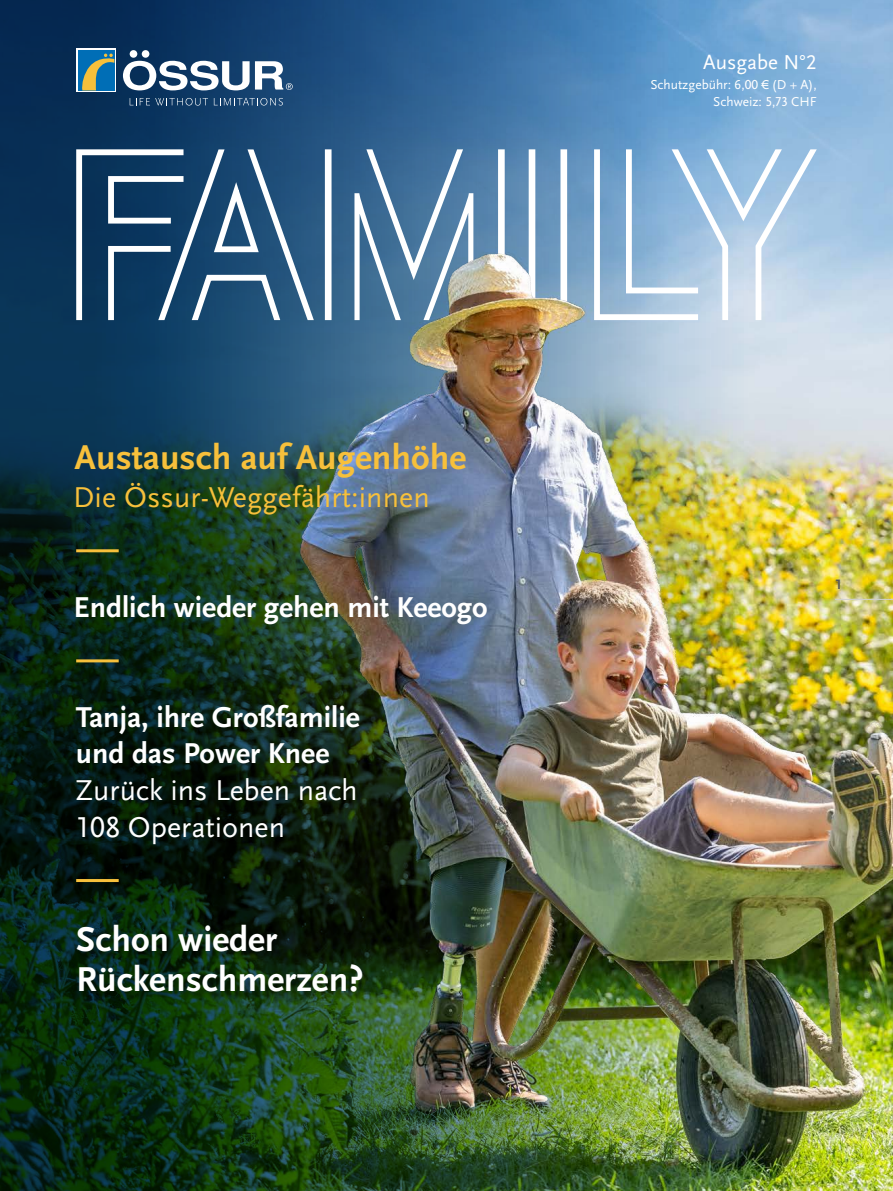
<style>
.page{position:relative;width:893px;height:1191px;background:#fff}
.page>*{position:absolute;margin:0;border:0;box-sizing:border-box;transform-origin:0 0}
.t1{font:700 36px/40.2px "Scala Sans Pro";color:#fff}
.t2{font:700 36px "Scala Sans Pro";color:#f7c03b}
.t3{font:700 30px/36px "Scala Sans Pro";color:#fff}
.t4{font:30px/36px "Scala Sans Pro";color:#fff}
.t5{font:30px "Scala Sans Pro";letter-spacing:.005em;color:#f7c03b}
.t6{font:21px "Scala Sans OT";color:#fff}
.t7{font:700 14.25px "Scala Sans Pro";color:#575756}
.t8{font:13.5px/16.2px "Scala Sans OT";color:#fff;text-align:right}
</style>
<div class="page">
<img style="left:0;top:0;width:893px;height:1191px">
<svg style="left:74px;top:147px;width:243px;height:176px;background:#3b6283"></svg>
<div style="left:529px;top:149px;width:6px;height:171px;border:4px solid #fff"></div>
<div style="left:560px;top:149px;width:7px;height:171px;border:4px solid #fff"></div>
<svg style="left:592px;top:147px;width:229px;height:175px;background:#abc8e2"></svg>
<div style="left:325px;top:149px;width:7px;height:171px;border:4px solid #fff"></div>
<div style="left:498px;top:149px;width:7px;height:171px;border:4px solid #fff"></div>
<svg style="left:353px;top:147px;width:121px;height:175px;background:#6b8daa"></svg>
<svg style="left:130px;top:98px;width:78px;height:8px"></svg>
<svg style="left:214px;top:98px;width:69px;height:7px"></svg>
<div style="left:130px;top:50px;width:7px;height:8px;background:#fff;border-radius:50%"></div>
<div style="left:142px;top:50px;width:7px;height:8px;background:#fff;border-radius:50%"></div>
<svg style="left:76px;top:48px;width:40px;height:44px"></svg>
<div style="left:78px;top:50px;width:36px;height:40px;background:#006eb6"></div>
<svg style="left:82px;top:54px;width:32px;height:36px"></svg>
<svg style="left:123px;top:61px;width:170px;height:29px"></svg>
<div style="left:77px;top:925px;width:293px;height:75px;background:#000;opacity:.45"></div>
<hr style="left:76px;top:879px;width:43px;height:3px;background:#f7c03b">
<hr style="left:76px;top:549px;width:43px;height:3px;background:#f7c03b">
<div style="left:75px;top:776px;width:287px;height:74px;background:#000;opacity:.3"></div>
<hr style="left:76px;top:659px;width:43px;height:3px;background:#f7c03b">
<hr style="left:835px;top:599px;width:58px;height:1px;background:#d0d0d0">
<p class="t2" style="left:75px;top:436px;width:393px">Austausch auf Augenhöhe</p>
<p class="t5" style="left:73px;top:480px;width:358px">Die Össur-Weggefährt:innen</p>
<p class="t3" style="left:74px;top:589px;width:415px">Endlich wieder gehen mit Keeogo</p>
<p class="t3" style="left:76px;top:699px;width:285px">Tanja, ihre Großfamilie und das Power Knee</p>
<p class="t4" style="left:75px;top:773px;width:284px">Zurück ins Leben nach<br>108 Operationen</p>
<p class="t1" style="left:76px;top:919px;width:289px">Schon wieder<br>Rückenschmerzen?</p>
<p class="t6" style="left:703px;top:51px;width:115px">Ausgabe N°2</p>
<p class="t8" style="left:650px;top:77px;width:168px">Schutzgebühr: 6,00 € (D + A),<br>Schweiz: 5,73 CHF</p>
<p class="t7" style="left:835px;top:576px;width:9px">1</p>
</div>
